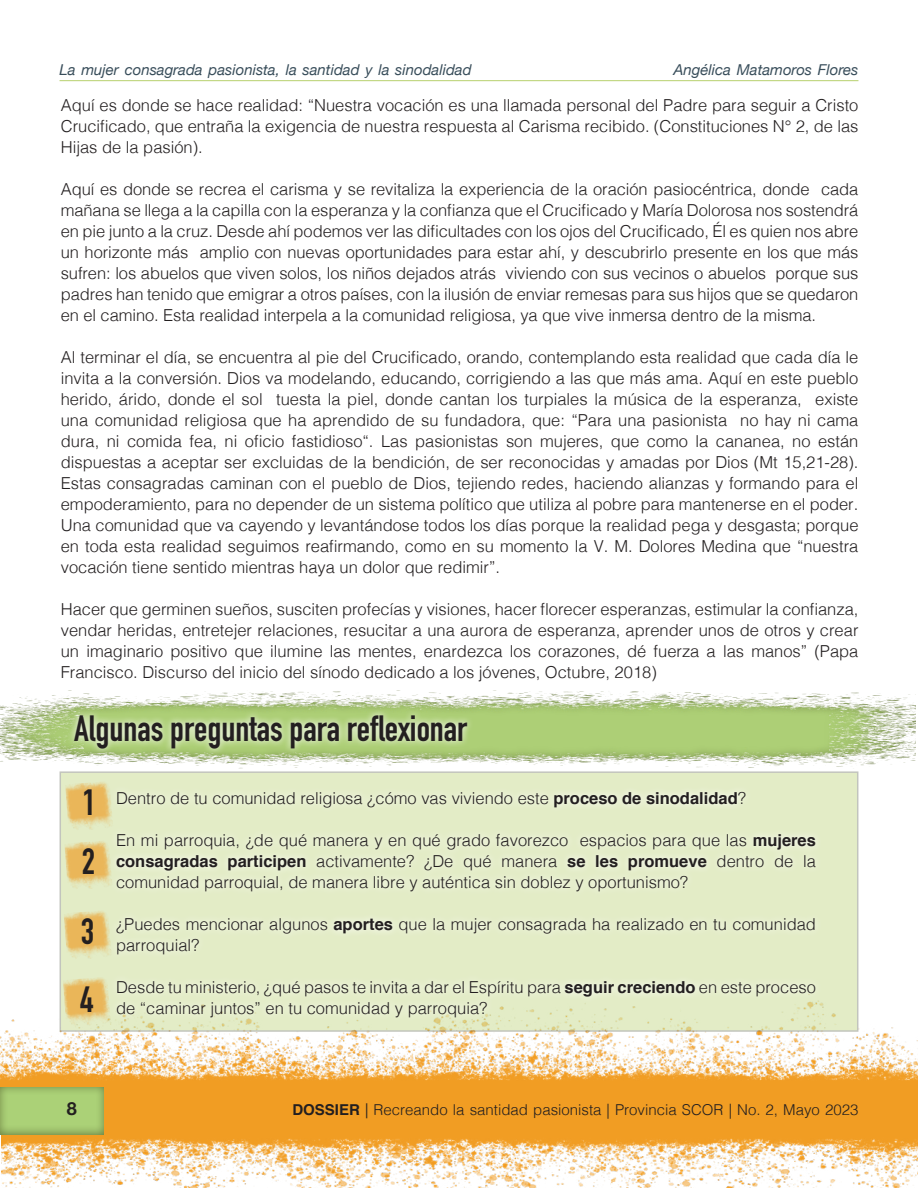
<style>
.page{position:relative;width:918px;height:1188px;background:#fff}
.page>*{position:absolute;margin:0;border:0;box-sizing:border-box;transform-origin:0 0}
.t1{font:700 36px "DIN Condensed";color:#231f20}
.t2{font:700 18px "Helvetica Neue";color:#231f20}
.t3{font:300 16.5px/21px "Helvetica";color:#231f20;text-align:justify}
.t4{font:italic 15px "Helvetica Neue";color:#384d5a}
.t5{font:300 15px "Helvetica";color:#231f20}
.s1{font-weight:700}
.s2{font-family:"Helvetica Neue";font-weight:400}
</style>
<div class="page">
<img style="left:1px;top:1113px;width:917px;height:75px">
<img style="left:0;top:1019px;width:918px;height:94px">
<div style="left:0;top:1085px;width:106px;height:49px;background:#4f5a29;opacity:.75"></div>
<hr style="left:60px;top:80px;width:798px;height:1px;background:#b7d06d">
<svg style="left:60px;top:1024px;width:798px;height:8px;background:#dce2c0"></svg>
<div style="left:0;top:671px;width:916px;height:113px;background:#4f5a29;opacity:.75"></div>
<svg style="left:54px;top:671px;width:811px;height:353px;background:#dfeac5"></svg>
<img style="left:65px;top:781px;width:48px;height:51px">
<img style="left:64px;top:840px;width:49px;height:51px">
<img style="left:64px;top:910px;width:48px;height:51px">
<img style="left:63px;top:977px;width:48px;height:50px">
<p class="t4" style="left:60px;top:59px;width:414px">La mujer consagrada pasionista, la santidad y la sinodalidad</p>
<p class="t4" style="left:674px;top:59px;width:186px">Angélica Matamoros Flores</p>
<p class="t3" style="left:61px;top:93px;width:799px">Aquí es donde se hace realidad: “Nuestra vocación es una llamada personal del Padre para seguir a Cristo Crucificado, que entraña la exigencia de nuestra respuesta al Carisma recibido. (Constituciones N° 2, de las Hijas de la pasión).</p>
<p class="t3" style="left:61px;top:177px;width:799px">Aquí es donde se recrea el carisma y se revitaliza la experiencia de la oración pasiocéntrica, donde cada mañana se llega a la capilla con la esperanza y la confianza que el Crucificado y María Dolorosa nos sostendrá en pie junto a la cruz. Desde ahí podemos ver las dificultades con los ojos del Crucificado, Él es quien nos abre un horizonte más amplio con nuevas oportunidades para estar ahí, y descubrirlo presente en los que más sufren: los abuelos que viven solos, los niños dejados atrás viviendo con sus vecinos o abuelos porque sus padres han tenido que emigrar a otros países, con la ilusión de enviar remesas para sus hijos que se quedaron en el camino. Esta realidad interpela a la comunidad religiosa, ya que vive inmersa dentro de la misma.</p>
<p class="t3" style="left:61px;top:345px;width:799px">Al terminar el día, se encuentra al pie del Crucificado, orando, contemplando esta realidad que cada día le invita a la conversión. Dios va modelando, educando, corrigiendo a las que más ama. Aquí en este pueblo herido, árido, donde el sol tuesta la piel, donde cantan los turpiales la música de la esperanza, existe una comunidad religiosa que ha aprendido de su fundadora, que: “Para una pasionista no hay ni cama dura, ni comida fea, ni oficio fastidioso“. Las pasionistas son mujeres, que como la cananea, no están dispuestas a aceptar ser excluidas de la bendición, de ser reconocidas y amadas por Dios (Mt 15,21-28).<br>Estas consagradas caminan con el pueblo de Dios, tejiendo redes, haciendo alianzas y formando para el empoderamiento, para no depender de un sistema político que utiliza al pobre para mantenerse en el poder.<br>Una comunidad que va cayendo y levantándose todos los días porque la realidad pega y desgasta; porque en toda esta realidad seguimos reafirmando, como en su momento la V. M. Dolores Medina que “nuestra vocación tiene sentido mientras haya un dolor que redimir”.</p>
<p class="t3" style="left:61px;top:597px;width:799px">Hacer que germinen sueños, susciten profecías y visiones, hacer florecer esperanzas, estimular la confianza, vendar heridas, entretejer relaciones, resucitar a una aurora de esperanza, aprender unos de otros y crear un imaginario positivo que ilumine las mentes, enardezca los corazones, dé fuerza a las manos” (Papa Francisco. Discurso del inicio del sínodo dedicado a los jóvenes, Octubre, 2018)</p>
<p class="t1" style="left:74px;top:704px;width:395px">Algunas preguntas para reflexionar</p>
<p class="t1" style="left:82px;top:778px;width:15px">1</p>
<p class="t1" style="left:82px;top:838px;width:15px">2</p>
<p class="t1" style="left:81px;top:907px;width:15px">3</p>
<p class="t1" style="left:80px;top:975px;width:15px">4</p>
<p class="t3" style="left:116px;top:786px;width:631px">Dentro de tu comunidad religiosa ¿cómo vas viviendo este <span class="s1">proceso de sinodalidad</span>?</p>
<p class="t3" style="left:116px;top:828px;width:701px">En mi parroquia, ¿de qué manera y en qué grado favorezco espacios para que las <span class="s1">mujeres consagradas participen</span> activamente? ¿De qué manera <span class="s1">se les promueve</span> dentro de la comunidad parroquial, de manera libre y auténtica sin doblez y oportunismo?</p>
<p class="t3" style="left:116px;top:912px;width:701px">¿Puedes mencionar algunos <span class="s1">aportes</span> que la mujer consagrada ha realizado en tu comunidad parroquial?</p>
<p class="t3" style="left:116px;top:975px;width:701px">Desde tu ministerio, ¿qué pasos te invita a dar el Espíritu para <span class="s1">seguir creciendo</span> en este proceso de “caminar juntos” en tu comunidad y parroquia?</p>
<p class="t2" style="left:67px;top:1095px;width:12px">8</p>
<p class="t5" style="left:292px;top:1097px;width:568px"><span class="s1">DOSSIER</span> <span class="s2">|</span> Recreando la santidad pasionista | Provincia SCOR | No. 2, Mayo 2023</p>
</div>
